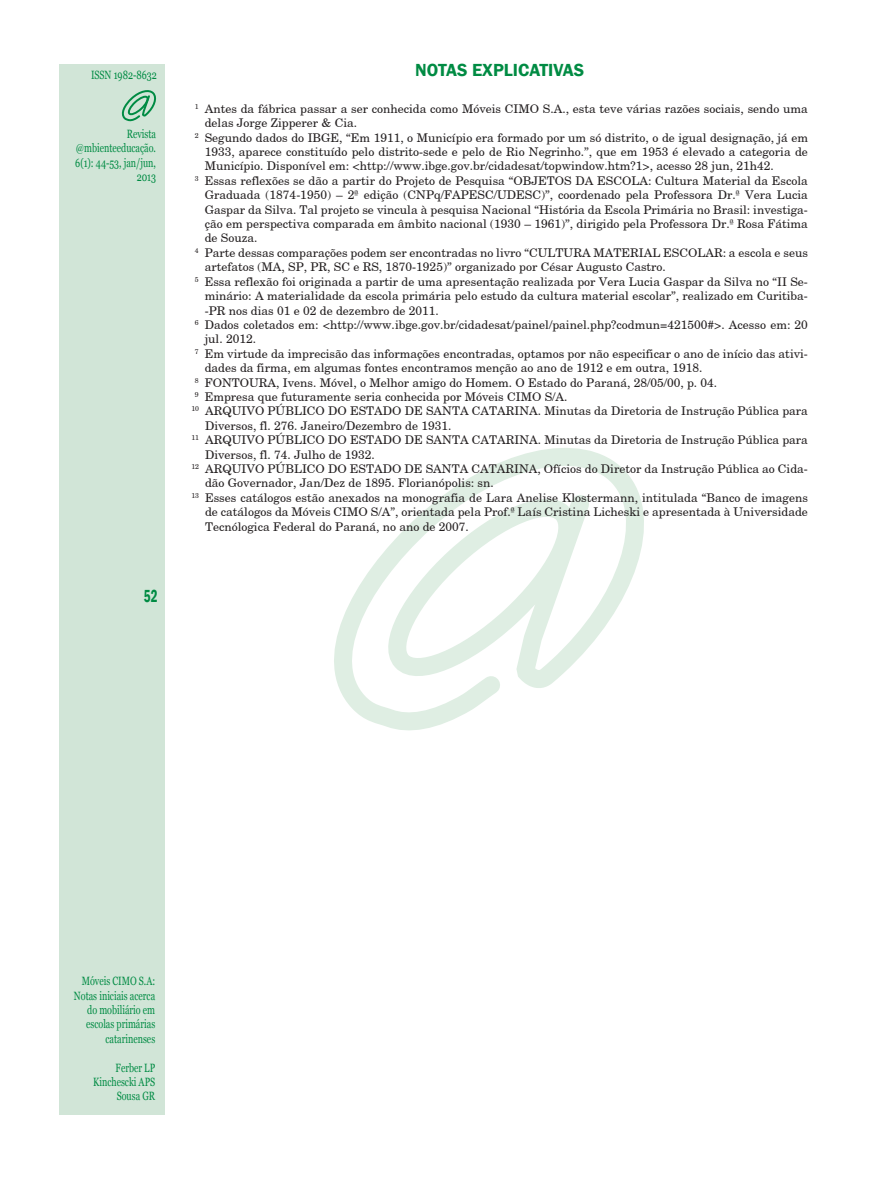
<style>
.page{position:relative;width:893px;height:1191px;background:#fff}
.page>*{position:absolute;margin:0;border:0;box-sizing:border-box;transform-origin:0 0}
.titulo_02{font:600 18px "Franklin Gothic";color:#008b43}
.t1{font:600 condensed 18px "Franklin Gothic";color:#008b43;scale:.75 1}
.rodapé_01{font:12px/14.4px "New Century Schoolbook";color:#231f20}
.t2{font:12px/14.4px "Georgia";color:#008b43;text-align:right;scale:.75 1}
</style>
<div class="page">
<div style="left:60px;top:64px;width:105px;height:1050px;background:#d1e5d7"></div>
<svg style="left:334px;top:448px;width:310px;height:283px"></svg>
<svg style="left:121px;top:90px;width:35px;height:32px"></svg>
<p class="t2" style="left:91px;top:68px;width:89px">ISSN 1982-8632</p>
<p class="t2" style="left:75px;top:127px;width:109px">Revista @mbienteeducação.<br>6(1): 44-53, jan/jun,<br>2013</p>
<h1 class="t1" style="left:144px;top:583px;width:20px">52</h1>
<p class="titulo_02" style="left:415px;top:59px;width:171px">NOTAS EXPLICATIVAS</p>
<p class="rodapé_01" style="left:205px;top:101px;width:605px;text-indent:-10px"><sup>1</sup> Antes da fábrica passar a ser conhecida como Móveis CIMO S.A., esta teve várias razões sociais, sendo uma delas Jorge Zipperer &amp; Cia.</p>
<p class="rodapé_01" style="left:205px;top:130px;width:605px;text-align:justify;text-indent:-10px"><sup>2</sup> Segundo dados do IBGE, “Em 1911, o Município era formado por um só distrito, o de igual designação, já em 1933, aparece constituído pelo distrito-sede e pelo de Rio Negrinho.”, que em 1953 é elevado a categoria de Município. Disponível em: &lt;http://www.ibge.gov.br/cidadesat/topwindow.htm?1&gt;, acesso 28 jun, 21h42.</p>
<p class="rodapé_01" style="left:205px;top:173px;width:605px;text-align:justify;text-indent:-10px"><sup>3</sup> Essas reflexões se dão a partir do Projeto de Pesquisa “OBJETOS DA ESCOLA: Cultura Material da Escola Graduada (1874-1950) – 2ª edição (CNPq/FAPESC/UDESC)”, coordenado pela Professora Dr.ª Vera Lucia Gaspar da Silva. Tal projeto se vincula à pesquisa Nacional “História da Escola Primária no Brasil: investiga&shy;ção em perspectiva comparada em âmbito nacional (1930 – 1961)”, dirigido pela Professora Dr.ª Rosa Fátima de Souza.</p>
<p class="rodapé_01" style="left:205px;top:245px;width:605px;text-indent:-10px"><sup>4</sup> Parte dessas comparações podem ser encontradas no livro “CULTURA MATERIAL ESCOLAR: a escola e seus artefatos (MA, SP, PR, SC e RS, 1870-1925)” organizado por César Augusto Castro.</p>
<p class="rodapé_01" style="left:205px;top:274px;width:605px;text-align:justify;text-indent:-10px"><sup>5</sup> Essa reflexão foi originada a partir de uma apresentação realizada por Vera Lucia Gaspar da Silva no “II Se&shy;minário: A materialidade da escola primária pelo estudo da cultura material escolar”, realizado em Curitiba--PR nos dias 01 e 02 de dezembro de 2011.</p>
<p class="rodapé_01" style="left:205px;top:317px;width:605px;text-indent:-10px"><sup>6</sup> Dados coletados em: &lt;http://www.ibge.gov.br/cidadesat/painel/painel.php?codmun=421500#&gt;. Acesso em: 20 jul. 2012.</p>
<p class="rodapé_01" style="left:205px;top:346px;width:605px;text-indent:-10px"><sup>7</sup> Em virtude da imprecisão das informações encontradas, optamos por não especificar o ano de início das ativi&shy;dades da firma, em algumas fontes encontramos menção ao ano de 1912 e em outra, 1918.</p>
<p class="rodapé_01" style="left:195px;top:375px;width:524px"><sup>8</sup> FONTOURA, Ivens. Móvel, o Melhor amigo do Homem. O Estado do Paraná, 28/05/00, p. 04.</p>
<p class="rodapé_01" style="left:195px;top:389px;width:374px"><sup>9</sup> Empresa que futuramente seria conhecida por Móveis CIMO S/A.</p>
<p class="rodapé_01" style="left:205px;top:403px;width:604px;text-indent:-14px"><sup>10</sup> ARQUIVO PÚBLICO DO ESTADO DE SANTA CATARINA. Minutas da Diretoria de Instrução Pública para<br>Diversos, fl. 276. Janeiro/Dezembro de 1931.</p>
<p class="rodapé_01" style="left:205px;top:432px;width:604px;text-indent:-14px"><sup>11</sup> ARQUIVO PÚBLICO DO ESTADO DE SANTA CATARINA. Minutas da Diretoria de Instrução Pública para<br>Diversos, fl. 74. Julho de 1932.</p>
<p class="rodapé_01" style="left:205px;top:461px;width:604px;text-indent:-14px"><sup>12</sup> ARQUIVO PÚBLICO DO ESTADO DE SANTA CATARINA, Ofícios do Diretor da Instrução Pública ao Cida&shy;dão Governador, Jan/Dez de 1895. Florianópolis: sn.</p>
<p class="rodapé_01" style="left:205px;top:490px;width:604px;text-align:justify;text-indent:-14px"><sup>13</sup> Esses catálogos estão anexados na monografia de Lara Anelise Klostermann, intitulada “Banco de imagens de catálogos da Móveis CIMO S/A”, orientada pela Prof.ª Laís Cristina Licheski e apresentada à Universidade Tecnólogica Federal do Paraná, no ano de 2007.</p>
<p class="t2" style="left:74px;top:974px;width:110px">Móveis CIMO S.A:<br>Notas iniciais acerca do mobiliário em escolas primárias catarinenses</p>
<p class="t2" style="left:93px;top:1060px;width:84px">Ferber LP<br>Kinchescki APS<br>Sousa GR</p>
</div>
